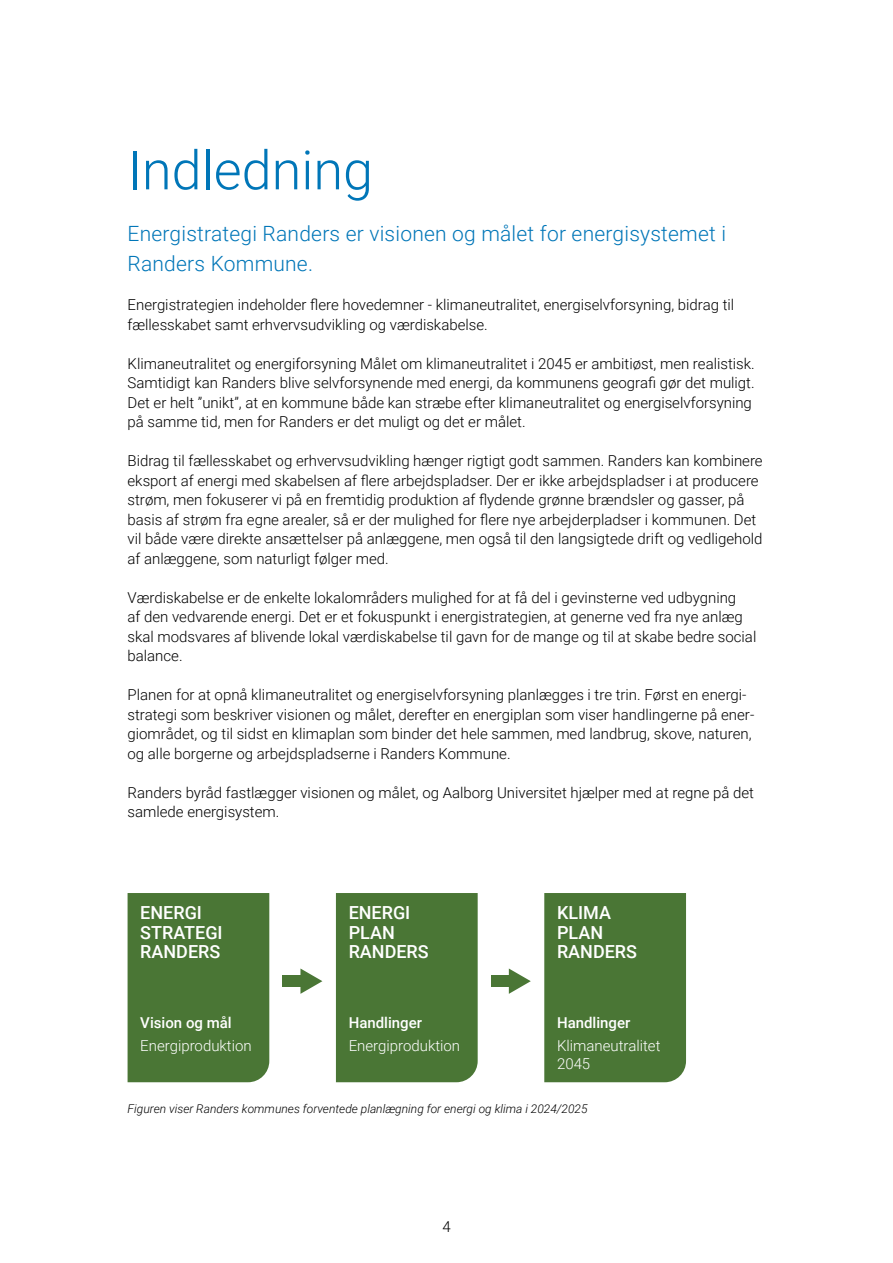
<style>
.page{position:relative;width:893px;height:1263px;background:#fff}
.page>*{position:absolute;margin:0;border:0;box-sizing:border-box;transform-origin:0 0}
.Overskrift_-_H1{font:300 54px "Roboto";color:#0076b8}
.Manchet_-_P{font:300 21px/30px "Roboto";letter-spacing:.01em;color:#0076b8}
.t1{font:500 18px/19.5px "Roboto";color:#fff}
.Brødtekst_-_P{font:300 15px/19.5px "Roboto";color:#000}
.t2{font:300 15px/18px "Roboto";color:#fff}
.t3{font:500 15px "Roboto";color:#fff}
.t4{font:italic 300 12px "Roboto";color:#000}
</style>
<div class="page">
<div style="left:128px;top:893px;width:141px;height:189px;background:#4a7635"></div>
<div style="left:336px;top:893px;width:142px;height:189px;background:#4a7635"></div>
<div style="left:544px;top:893px;width:142px;height:189px;background:#4a7635"></div>
<div style="left:283px;top:975px;width:25px;height:12px;background:#4a7635"></div>
<svg style="left:300px;top:968px;width:22px;height:26px"></svg>
<div style="left:491px;top:975px;width:25px;height:12px;background:#4a7635"></div>
<svg style="left:509px;top:968px;width:22px;height:26px"></svg>
<h1 class="Overskrift_-_H1" style="left:128px;top:132px;width:247px">Indledning</h1>
<p class="Manchet_-_P" style="left:128px;top:218px;width:600px">Energistrategi Randers er visionen og målet for energisystemet i<br>Randers Kommune.</p>
<p class="Brødtekst_-_P" style="left:128px;top:294px;width:608px">Energistrategien indeholder flere hovedemner - klimaneutralitet, energiselvforsyning, bidrag til fællesskabet samt erhvervsudvikling og værdiskabelse.</p>
<p class="Brødtekst_-_P" style="left:128px;top:353px;width:629px">Klimaneutralitet og energiforsyning Målet om klimaneutralitet i 2045 er ambitiøst, men realistisk.<br>Samtidigt kan Randers blive selvforsynende med energi, da kommunens geografi gør det muligt.<br>Det er helt ”unikt”, at en kommune både kan stræbe efter klimaneutralitet og energiselvforsyning på samme tid, men for Randers er det muligt og det er målet.</p>
<p class="Brødtekst_-_P" style="left:128px;top:450px;width:637px">Bidrag til fællesskabet og erhvervsudvikling hænger rigtigt godt sammen. Randers kan kombinere eksport af energi med skabelsen af flere arbejdspladser. Der er ikke arbejdspladser i at producere strøm, men fokuserer vi på en fremtidig produktion af flydende grønne brændsler og gasser, på basis af strøm fra egne arealer, så er der mulighed for flere nye arbejderpladser i kommunen. Det vil både være direkte ansættelser på anlæggene, men også til den langsigtede drift og vedligehold af anlæggene, som naturligt følger med.</p>
<p class="Brødtekst_-_P" style="left:128px;top:587px;width:630px">Værdiskabelse er de enkelte lokalområders mulighed for at få del i gevinsterne ved udbygning<br>af den vedvarende energi. Det er et fokuspunkt i energistrategien, at generne ved fra nye anlæg skal modsvares af blivende lokal værdiskabelse til gavn for de mange og til at skabe bedre social balance.</p>
<p class="Brødtekst_-_P" style="left:128px;top:684px;width:628px">Planen for at opnå klimaneutralitet og energiselvforsyning planlægges i tre trin. Først en energi&shy;strategi som beskriver visionen og målet, derefter en energiplan som viser handlingerne på ener&shy;giområdet, og til sidst en klimaplan som binder det hele sammen, med landbrug, skove, naturen, og alle borgerne og arbejdspladserne i Randers Kommune.</p>
<p class="Brødtekst_-_P" style="left:128px;top:782px;width:628px">Randers byråd fastlægger visionen og målet, og Aalborg Universitet hjælper med at regne på det samlede energisystem.</p>
<p class="t1" style="left:140px;top:902px;width:84px">ENERGI<br>STRATEGI<br>RANDERS</p>
<p class="t1" style="left:349px;top:902px;width:82px">ENERGI<br>PLAN<br>RANDERS</p>
<p class="t1" style="left:557px;top:902px;width:82px">KLIMA<br>PLAN<br>RANDERS</p>
<p class="t3" style="left:140px;top:1012px;width:93px">Vision og mål</p>
<p class="t2" style="left:140px;top:1036px;width:113px">Energiproduktion</p>
<p class="t3" style="left:557px;top:1012px;width:75px">Handlinger</p>
<p class="t2" style="left:557px;top:1036px;width:105px">Klimaneutralitet<br>2045</p>
<p class="t4" style="left:128px;top:1100px;width:462px">Figuren viser Randers kommunes forventede planlægning for energi og klima i 2024/2025</p>
<p class="t3" style="left:349px;top:1012px;width:75px">Handlinger</p>
<p class="t2" style="left:349px;top:1036px;width:113px">Energiproduktion</p>
<p class="Brødtekst_-_P" style="left:442px;top:1216px;width:10px">4</p>
</div>
